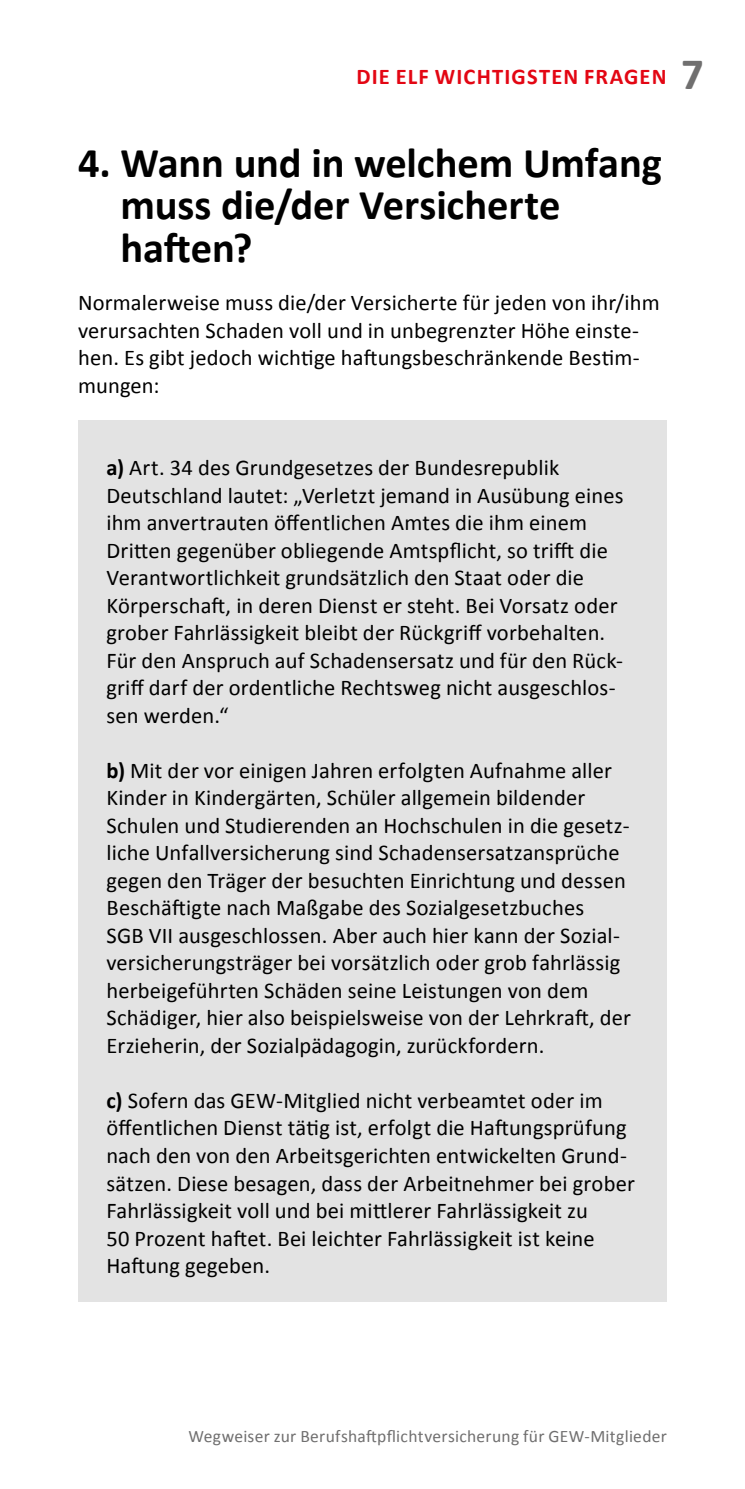
<style>
.page{position:relative;width:745px;height:1489px;background:#fff}
.page>*{position:absolute;margin:0;border:0;box-sizing:border-box;transform-origin:0 0}
.t1{font:700 42.5px/42.5px "Calibri";letter-spacing:-.005em;color:#000}
.t2{font:22.5px/27.5px "Calibri";letter-spacing:.005em;color:#000}
.t3{font:700 22.5px "Calibri";letter-spacing:.05em;color:#e30613}
.t4{font:17.5px "Calibri";letter-spacing:.015em;color:#706f6f}
.s1{font-size:45px;color:#706f6f}
.s2{font-weight:700}
</style>
<div class="page">
<div style="left:78px;top:420px;width:588px;height:881px;background:#e3e3e3"></div>
<p class="t3" style="left:356px;top:62px;width:51px">Die elf</p>
<p class="t3" style="left:434px;top:62px;width:55px">wichtigste</p>
<p class="t3" style="left:563px;top:62px;width:142px">n Fragen <span class="s1">7</span></p>
<h1 class="t1" style="left:120px;top:141px;width:542px;text-indent:-42px">4. Wann und in welchem Umfang muss die/der Versicherte haften?</h1>
<p class="t2" style="left:78px;top:289px;width:582px">Normalerweise muss die/der Versicherte für jeden von ihr/ihm verursachten Schaden voll und in unbegrenzter Höhe einste&shy;hen. Es gibt jedoch wichtige haftungsbeschränkende Bestim&shy;mungen:</p>
<p class="t2" style="left:106px;top:454px;width:518px"><span class="s2">a)</span> Art. 34 des Grundgesetzes der Bundesrepublik Deutschland lautet: „Verletzt jemand in Ausübung eines ihm anvertrauten öffentlichen Amtes die ihm einem Dritten gegenüber obliegende Amtspflicht, so trifft die Verantwortlichkeit grundsätzlich den Staat oder die Körperschaft, in deren Dienst er steht. Bei Vorsatz oder grober Fahrlässigkeit bleibt der Rückgriff vorbehalten.<br>Für den Anspruch auf Schadensersatz und für den Rück&shy;griff darf der ordentliche Rechtsweg nicht ausgeschlos&shy;sen werden.“</p>
<p class="t2" style="left:106px;top:756px;width:526px"><span class="s2">b)</span> Mit der vor einigen Jahren erfolgten Aufnahme aller Kinder in Kindergärten, Schüler allgemein bildender Schulen und Studierenden an Hochschulen in die gesetz&shy;liche Unfallversicherung sind Schadensersatzansprüche gegen den Träger der besuchten Einrichtung und dessen Beschäftigte nach Maßgabe des Sozialgesetzbuches<br>SGB VII ausgeschlossen. Aber auch hier kann der Sozial&shy;versicherungsträger bei vorsätzlich oder grob fahrlässig herbeigeführten Schäden seine Leistungen von dem Schädiger, hier also beispielsweise von der Lehrkraft, der Erzieherin, der Sozialpädagogin, zurückfordern.</p>
<p class="t2" style="left:106px;top:1086px;width:529px"><span class="s2">c)</span> Sofern das GEW-Mitglied nicht verbeamtet oder im öffentlichen Dienst tätig ist, erfolgt die Haftungsprüfung nach den von den Arbeitsgerichten entwickelten Grund&shy;sätzen. Diese besagen, dass der Arbeitnehmer bei grober Fahrlässigkeit voll und bei mittlerer Fahrlässigkeit zu<br>50 Prozent haftet. Bei leichter Fahrlässigkeit ist keine Haftung gegeben.</p>
<p class="t4" style="left:188px;top:1424px;width:479px">Wegweiser zur Berufshaftpflichtversicherung für GEW-Mitglieder</p>
</div>
